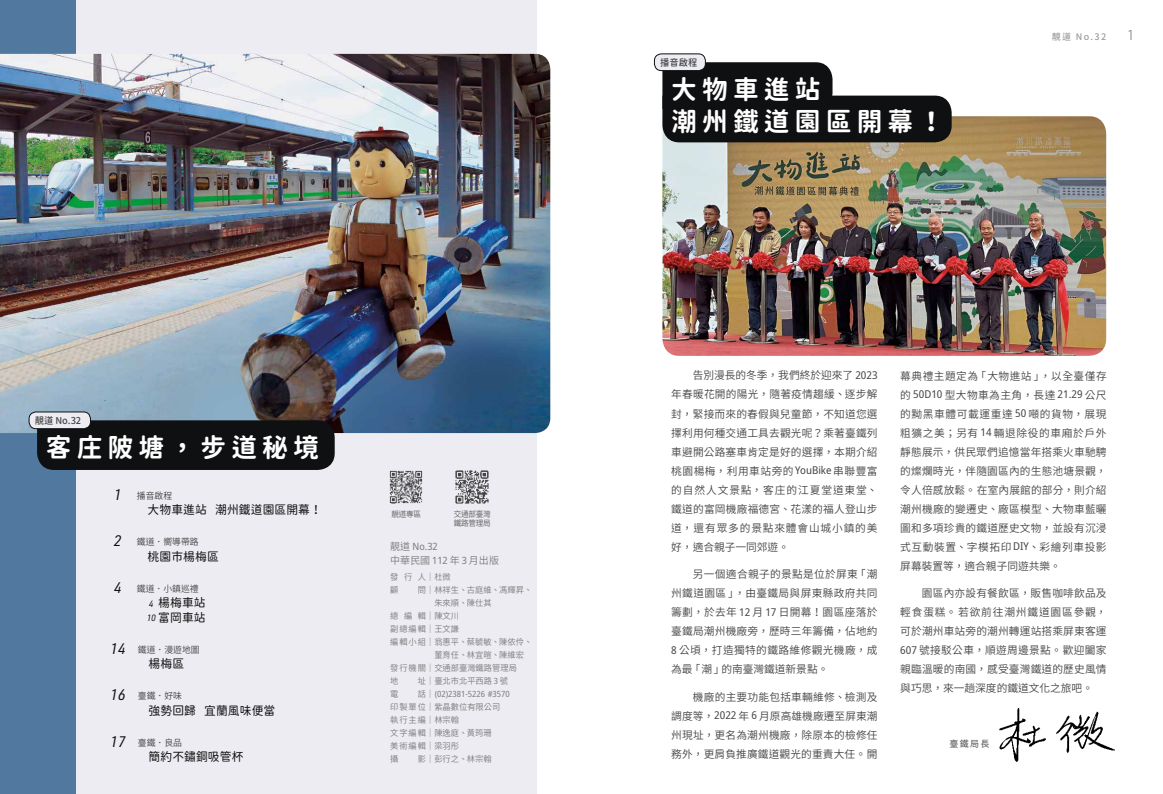
<style>
.page{position:relative;width:1163px;height:794px;background:#fff}
.page>*{position:absolute;margin:0;border:0;box-sizing:border-box;transform-origin:0 0}
.t1{font:26px/32px "Gen Sen Rounded TW B";letter-spacing:.2em;color:#fff}
.t2{font:italic 15px "URWDIN";color:#101011}
.t3{font:300 14px "URWDIN";color:#7a7a7b}
.t4{font:12px/14.4px "Gen Sen Rounded TW R";letter-spacing:.01em;color:#101011}
.t5{font:10.7px/19px "Source Han Sans TC";letter-spacing:.015em;color:#444445;text-align:justify}
.t6{font:10px "Source Han Sans TC";color:#7c7c7d}
.t7{font:semi-condensed 10px "Noto Sans";color:#7c7c7d}
.t8{font:9.5px "Gen Sen Rounded TW M";color:#444445}
.t9{font:9px "Source Han Sans TC";color:#444445}
.t10{font:9px "Gen Sen Rounded TW M";color:#9b9b9c}
.t11{font:italic 9px/14.4px "URWDIN";color:#101011}
.t12{font:8.5px/13px "Source Han Sans TC";color:#7c7c7d}
.t13{font:semi-condensed 8.5px "Noto Sans";color:#7c7c7d}
.t14{font:8px/9.5px "Source Han Sans TC";letter-spacing:-.03em;color:#5e5e5f;scale:.95 1}
.s1{font-family:"URWDIN";font-style:italic;font-size:15px;color:#101011}
.s2{font-family:"Source Han Sans TC";font-stretch:normal}
.s3{font-family:"Noto Sans";font-stretch:semi-condensed}
</style>
<div class="page">
<img style="left:662px;top:116px;width:443px;height:240px">
<div style="left:67px;top:0;width:469px;height:794px;background:#ececf2"></div>
<div style="left:0;top:0;width:76px;height:794px;background:#5179a0"></div>
<img style="left:0;top:54px;width:550px;height:379px">
<img style="left:389px;top:470px;width:34px;height:34px">
<img style="left:455px;top:470px;width:34px;height:34px">
<svg style="left:662px;top:62px;width:289px;height:80px"></svg>
<div style="left:654px;top:54px;width:51px;height:17px;background:#ececf2;border-radius:7px"></div>
<div style="left:653px;top:53px;width:52px;height:18px;border:1px solid #0f1011;border-radius:7px"></div>
<img style="left:999px;top:708px;width:115px;height:53px">
<div style="left:37px;top:420px;width:297px;height:50px;background:#0f1011"></div>
<div style="left:29px;top:412px;width:61px;height:17px;background:#ececf2;border-radius:7px"></div>
<div style="left:29px;top:411px;width:62px;height:18px;border:1px solid #0f1011;border-radius:7px"></div>
<p class="t8" style="left:35px;top:415px;width:48px">靚道 No.32</p>
<h1 class="t1" style="left:46px;top:432px;width:274px">客庄陂塘，步道秘境</h1>
<p class="t9" style="left:114px;top:490px;width:60px"><span class="s1">1</span> 播音啟程</p>
<p class="t4" style="left:148px;top:503px;width:176px">大物車進站 潮州鐵道園區開幕！</p>
<p class="t9" style="left:114px;top:537px;width:86px"><span class="s1">2</span> 鐵道．嚮導帶路</p>
<p class="t4" style="left:148px;top:549px;width:73px">桃園市楊梅區</p>
<h2 class="t2" style="left:114px;top:578px;width:9px">4</h2>
<p class="t9" style="left:137px;top:583px;width:63px">鐵道．小鎮巡禮</p>
<p class="t4" style="left:158px;top:596px;width:49px">楊梅車站富岡車站</p>
<p class="t11" style="left:147px;top:596px;width:11px">4<br>10</p>
<p class="t9" style="left:110px;top:644px;width:91px"><span class="s1">14</span> 鐵道．漫遊地圖</p>
<p class="t4" style="left:148px;top:657px;width:37px">楊梅區</p>
<p class="t9" style="left:110px;top:691px;width:73px"><span class="s1">16</span> 臺鐵．好味</p>
<p class="t4" style="left:148px;top:703px;width:128px">強勢回歸 宜蘭風味便當</p>
<p class="t9" style="left:110px;top:737px;width:73px"><span class="s1">17</span> 臺鐵．良品</p>
<p class="t4" style="left:148px;top:750px;width:96px">簡約不鏽鋼吸管杯</p>
<p class="t14" style="left:391px;top:509px;width:33px">靚道專區</p>
<p class="t14" style="left:453px;top:509px;width:41px">交通部臺灣鐵路管理局</p>
<p class="t7" style="left:390px;top:539px;width:49px"><span class="s2">靚道</span> No.32</p>
<p class="t12" style="left:390px;top:570px;width:62px">發 行 人｜杜微顧</p>
<p class="t6" style="left:390px;top:555px;width:110px">中華民國 <span class="s3">112</span> 年 <span class="s3">3</span> 月出版</p>
<p class="t12" style="left:418px;top:583px;width:116px">問｜林祥生、古庭維、馮輝昇、</p>
<p class="t12" style="left:434px;top:596px;width:59px">朱來順、陳仕其</p>
<p class="t12" style="left:390px;top:609px;width:70px">總 編 輯｜陳文川</p>
<p class="t12" style="left:390px;top:622px;width:70px">副總編輯｜王文謙</p>
<p class="t12" style="left:390px;top:635px;width:144px">編輯小組｜翁惠平、蔡毓敏、陳依伶、</p>
<p class="t12" style="left:434px;top:648px;width:91px">董育任、林宜暄、陳維宏</p>
<p class="t12" style="left:390px;top:661px;width:128px">發行機關｜交通部臺灣鐵路管理局</p>
<p class="t12" style="left:390px;top:674px;width:10px">地</p>
<p class="t12" style="left:418px;top:674px;width:92px">址｜臺北市北平西路 <span class="s3">3</span> 號</p>
<p class="t12" style="left:390px;top:687px;width:10px">電</p>
<p class="t13" style="left:418px;top:687px;width:93px"><span class="s2">話｜</span> (02)2381-5226 #3570</p>
<p class="t12" style="left:390px;top:700px;width:112px">印製單位｜紫晶數位有限公司執行主編｜林宗翰<br>文字編輯｜陳逸庭、黃筠珊美術編輯｜梁羽彤<br>攝</p>
<p class="t12" style="left:418px;top:752px;width:75px">影｜彭行之、林宗翰</p>
<p class="t8" style="left:660px;top:57px;width:39px">播音啟程</p>
<h1 class="t1" style="left:671px;top:74px;width:274px">大物車進站<br>潮州鐵道園區開幕！</h1>
<p class="t10" style="left:1051px;top:31px;width:56px">靚道 No.32</p>
<h3 class="t3" style="left:1126px;top:26px;width:9px">1</h3>
<p class="t5" style="left:671px;top:366px;width:208px">　　告別漫長的冬季，我們終於迎來了 <span class="s3">2023</span>年春暖花開的陽光，隨著疫情趨緩、逐步解封，緊接而來的春假與兒童節，不知道您選擇利用何種交通工具去觀光呢？乘著臺鐵列車避開公路塞車肯定是好的選擇，本期介紹桃園楊梅，利用車站旁的<span class="s3">YouBike</span>串聯豐富的自然人文景點，客庄的江夏堂道東堂、鐵道的富岡機廠福德宮、花漾的福人登山步道，還有眾多的景點來體會山城小鎮的美好，適合親子一同郊遊。</p>
<p class="t5" style="left:671px;top:565px;width:208px">　　另一個適合親子的景點是位於屏東「潮州鐵道園區」，由臺鐵局與屏東縣政府共同籌劃，於去年 <span class="s3">12</span> 月 <span class="s3">17</span> 日開幕！園區座落於臺鐵局潮州機廠旁，歷時三年籌備，佔地約<span class="s3">8</span> 公頃，打造獨特的鐵路維修觀光機廠，成為最「潮」的南臺灣鐵道新景點。</p>
<p class="t5" style="left:671px;top:687px;width:208px">　　機廠的主要功能包括車輛維修、檢測及調度等，<span class="s3">2022</span> 年 <span class="s3">6</span> 月原高雄機廠遷至屏東潮州現址，更名為潮州機廠，除原本的檢修任務外，更肩負推廣鐵道觀光的重責大任。開</p>
<p class="t5" style="left:900px;top:366px;width:208px">幕典禮主題定為「大物進站」，以全臺僅存的 <span class="s3">50D10</span> 型大物車為主角，長達 <span class="s3">21.29</span> 公尺的黝黑車體可載運重達 <span class="s3">50</span> 噸的貨物，展現粗獷之美；另有 <span class="s3">14</span> 輛退除役的車廂於戶外靜態展示，供民眾們追憶當年搭乘火車馳騁的燦爛時光，伴隨園區內的生態池塘景觀，令人倍感放鬆。在室內展館的部分，則介紹潮州機廠的變遷史、廠區模型、大物車藍曬圖和多項珍貴的鐵道歷史文物，並設有沉浸式互動裝置、字模拓印<span class="s3">DIY</span>、彩繪列車投影屏幕裝置等，適合親子同遊共樂。</p>
<p class="t5" style="left:900px;top:584px;width:208px">　　園區內亦設有餐飲區，販售咖啡飲品及輕食蛋糕。若欲前往潮州鐵道園區參觀，可於潮州車站旁的潮州轉運站搭乘屏東客運<span class="s3">607</span> 號接駁公車，順遊周邊景點。歡迎闔家親臨溫暖的南國，感受臺灣鐵道的歷史風情與巧思，來一趟深度的鐵道文化之旅吧。</p>
<p class="t9" style="left:949px;top:739px;width:42px">臺鐵局長</p>
</div>
